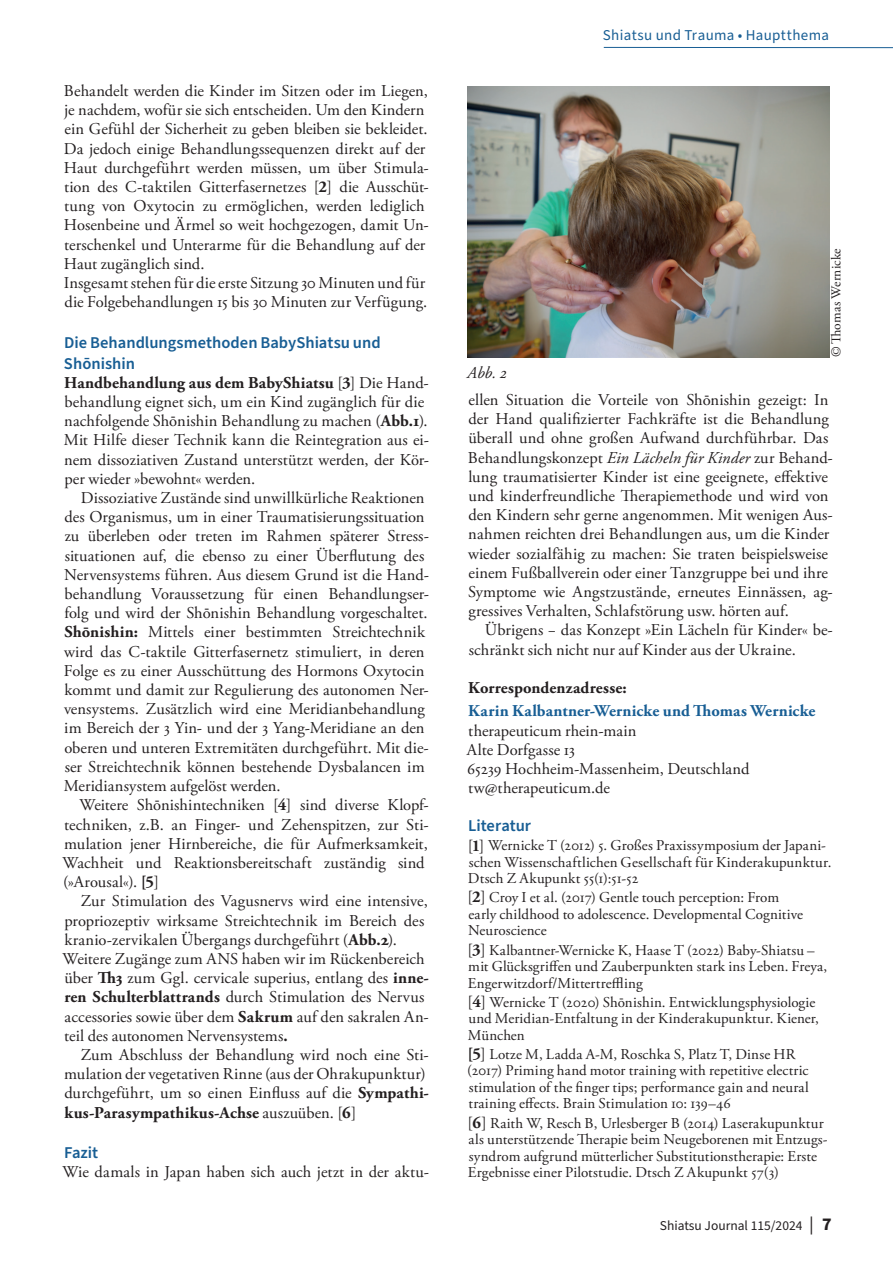
<style>
.page{position:relative;width:893px;height:1263px;background:#fff}
.page>*{position:absolute;margin:0;border:0;box-sizing:border-box;transform-origin:0 0}
.t1{font:16.5px/19.2px "Adobe Garamond Pro";letter-spacing:.005em;color:#231f20}
.t2{font:600 16.5px/21px "Source Sans Pro";color:#185e94}
.t3{font:700 16.5px "Adobe Garamond Pro";letter-spacing:.01em;color:#185e94}
.t4{font:700 16.5px "Adobe Garamond Pro";letter-spacing:.01em;color:#231f20}
.t5{font:italic 16.5px "Adobe Garamond Pro";color:#231f20}
.t6{font:15px/16.5px "Adobe Garamond Pro";letter-spacing:.01em;color:#231f20}
.t7{font:15px "Source Sans Pro";letter-spacing:.025em;color:#185e94}
.t8{font:13.5px "Source Sans Pro";color:#231f20}
.t9{font:13.5px "Adobe Garamond Pro";letter-spacing:.015em;color:#231f20}
.s1{font-weight:700}
.s2{font-style:italic}
.s3{font-size:16.5px}
.s4{font-weight:700;font-size:16.5px}
.s5{font-family:"Minion Pro";font-size:18px}
.s6{font-weight:700;font-size:18px}
</style>
<div class="page">
<img style="left:468px;top:86px;width:361px;height:272px">
<hr style="left:604px;top:47px;width:289px;height:1px;background:#185e94">
<p class="t1" style="left:64px;top:82px;width:367px">Behandelt werden die Kinder im Sitzen oder im Liegen, je nachdem, wofür sie sich entscheiden. Um den Kindern ein Gefühl der Sicherheit zu geben bleiben sie bekleidet.<br>Da jedoch einige Behandlungssequenzen direkt auf der Haut durchgeführt werden müssen, um über Stimula&shy;tion des C-taktilen Gitterfasernetzes [<span class="s1">2</span>] die Ausschüt&shy;tung von Oxytocin zu ermöglichen, werden lediglich Hosenbeine und Ärmel so weit hochgezogen, damit Un&shy;terschenkel und Unterarme für die Behandlung auf der Haut zugänglich sind.<br>Insgesamt stehen für die erste Sitzung 30 Minuten und für die Folgebehandlungen 15 bis 30 Minuten zur Verfügung.</p>
<p class="t2" style="left:64px;top:332px;width:318px">Die Behandlungsmethoden BabyShiatsu und<br>Shōnishin</p>
<p class="t1" style="left:64px;top:373px;width:367px"><span class="s1">Handbehandlung aus dem BabyShiatsu</span> [<span class="s1">3</span>] Die Hand&shy;behandlung eignet sich, um ein Kind zugänglich für die nachfolgende Shōnishin Behandlung zu machen (<span class="s1">Abb.1</span>).<br>Mit Hilfe dieser Technik kann die Reintegration aus ei&shy;nem dissoziativen Zustand unterstützt werden, der Kör&shy;per wieder »bewohnt« werden.</p>
<p class="t1" style="left:64px;top:489px;width:367px;text-indent:17px">Dissoziative Zustände sind unwillkürliche Reaktionen des Organismus, um in einer Traumatisierungssituation zu überleben oder treten im Rahmen späterer Stress&shy;situationen auf, die ebenso zu einer Überflutung des Nervensystems führen. Aus diesem Grund ist die Hand&shy;behandlung Voraussetzung für einen Behandlungser&shy;folg und wird der Shōnishin Behandlung vorgeschaltet.<br><span class="s1">Shōnishin:</span> Mittels einer bestimmten Streichtechnik wird das C-taktile Gitterfasernetz stimuliert, in deren Folge es zu einer Ausschüttung des Hormons Oxytocin kommt und damit zur Regulierung des autonomen Ner&shy;vensystems. Zusätzlich wird eine Meridianbehandlung im Bereich der 3 Yin- und der 3 Yang-Meridiane an den oberen und unteren Extremitäten durchgeführt. Mit die&shy;ser Streichtechnik können bestehende Dysbalancen im Meridiansystem aufgelöst werden.</p>
<p class="t1" style="left:63px;top:796px;width:368px;text-indent:17px">Weitere Shōnishintechniken [<span class="s1">4</span>] sind diverse Klopf&shy;techniken, z.B. an Finger- und Zehenspitzen, zur Sti&shy;mulation jener Hirnbereiche, die für Aufmerksamkeit, Wachheit und Reaktionsbereitschaft zuständig sind (»Arousal«). <span class="s1">[5</span>]</p>
<p class="t1" style="left:63px;top:892px;width:368px;text-indent:18px">Zur Stimulation des Vagusnervs wird eine intensive, propriozeptiv wirksame Streichtechnik im Bereich des kranio-zervikalen Übergangs durchgeführt (<span class="s1">Abb.2</span>).<br>Weitere Zugänge zum ANS haben wir im Rückenbereich über <span class="s1">Th3</span> zum Ggl. cervicale superius, entlang des <span class="s1">inne&shy;ren Schulterblattrands</span> durch Stimulation des Nervus accessories sowie über dem <span class="s1">Sakrum</span> auf den sakralen An&shy;teil des autonomen Nervensystems<span class="s1">.</span></p>
<p class="t1" style="left:64px;top:1046px;width:366px;text-indent:16px">Zum Abschluss der Behandlung wird noch eine Sti&shy;mulation der vegetativen Rinne (aus der Ohrakupunktur) durchgeführt, um so einen Einfluss auf die <span class="s1">Sympathi&shy;kus-Parasympathikus-Achse</span> auszuüben. [<span class="s1">6</span>]</p>
<p class="t2" style="left:64px;top:1142px;width:35px">Fazit</p>
<p class="t1" style="left:63px;top:1163px;width:368px">Wie damals in Japan haben sich auch jetzt in der aktu-</p>
<p class="t7" style="left:603px;top:25px;width:228px">Shiatsu und Trauma • Hauptthema</p>
<p class="t5" style="left:467px;top:363px;width:41px">Abb. 2</p>
<p class="t9" style="left:828px;top:357px;width:111px;rotate:-90deg">© Thomas Wernicke</p>
<p class="t1" style="left:468px;top:391px;width:366px">ellen Situation die Vorteile von Shōnishin gezeigt: In der Hand qualifizierter Fachkräfte ist die Behandlung überall und ohne großen Aufwand durchführbar. Das Behandlungskonzept <span class="s2">Ein Lächeln für Kinder</span> zur Behand&shy;lung traumatisierter Kinder ist eine geeignete, effektive und kinderfreundliche Therapiemethode und wird von den Kindern sehr gerne angenommen. Mit wenigen Aus&shy;nahmen reichten drei Behandlungen aus, um die Kinder wieder sozialfähig zu machen: Sie traten beispielsweise einem Fußballverein oder einer Tanzgruppe bei und ihre Symptome wie Angstzustände, erneutes Einnässen, ag&shy;gressives Verhalten, Schlafstörung usw. hörten auf.</p>
<p class="t1" style="left:469px;top:621px;width:366px;text-indent:16px">Übrigens − das Konzept »Ein Lächeln für Kinder« be&shy;schränkt sich nicht nur auf Kinder aus der Ukraine.</p>
<p class="t4" style="left:468px;top:678px;width:160px">Korrespondenzadresse:</p>
<p class="t3" style="left:468px;top:702px;width:349px">Karin Kalbantner-Wernicke und Thomas Wernicke</p>
<p class="t1" style="left:467px;top:721px;width:284px">therapeuticum rhein-main<br>Alte Dorfgasse 13<br>65239 Hochheim-Massenheim, Deutschland tw@therapeuticum.de</p>
<p class="t2" style="left:468px;top:816px;width:64px">Literatur</p>
<p class="t6" style="left:468px;top:838px;width:365px"><span class="s3">[</span><span class="s4">1</span><span class="s3">]</span> Wernicke T (2012) 5. Großes Praxissymposium der Japani&shy;schen Wissenschaftlichen Gesellschaft für Kinderakupunktur.<br>Dtsch Z Akupunkt 55(1):51-52</p>
<p class="t6" style="left:468px;top:890px;width:337px"><span class="s3">[</span><span class="s4">2</span><span class="s3">]</span> Croy I et al. (2017) Gentle touch perception: From early childhood to adolescence. Developmental Cognitive<br>Neuroscience</p>
<p class="t6" style="left:468px;top:942px;width:361px"><span class="s3">[</span><span class="s4">3</span><span class="s3">]</span> Kalbantner-Wernicke K, Haase T (2022) Baby-Shiatsu – mit Glücksgriffen und Zauberpunkten stark ins Leben. Freya,<br>Engerwitzdorf/Mittertreffling</p>
<p class="t6" style="left:468px;top:994px;width:353px"><span class="s3">[</span><span class="s4">4</span><span class="s3">]</span> Wernicke T (2020) Shōnishin. Entwicklungsphysiologie und Meridian-Entfaltung in der Kinderakupunktur. Kiener,<br>München</p>
<p class="t6" style="left:467px;top:1046px;width:343px"><span class="s4">[5</span><span class="s3">]</span> Lotze M, Ladda A-M, Roschka S, Platz T, Dinse HR (2017) Priming hand motor training with repetitive electric stimulation of the finger tips; performance gain and neural training effects. Brain Stimulation 10: 139–46</p>
<p class="t6" style="left:468px;top:1115px;width:362px"><span class="s3">[</span><span class="s4">6</span><span class="s3">]</span> Raith W, Resch B, Urlesberger B (2014) Laserakupunktur als unterstützende Therapie beim Neugeborenen mit Entzugs&shy;syndrom aufgrund mütterlicher Substitutionstherapie: Erste Ergebnisse einer Pilotstudie. Dtsch Z Akupunkt 57(3)</p>
<p class="t8" style="left:660px;top:1217px;width:173px">Shiatsu Journal 115/2024 <span class="s5">|</span> <span class="s6">7</span></p>
</div>
